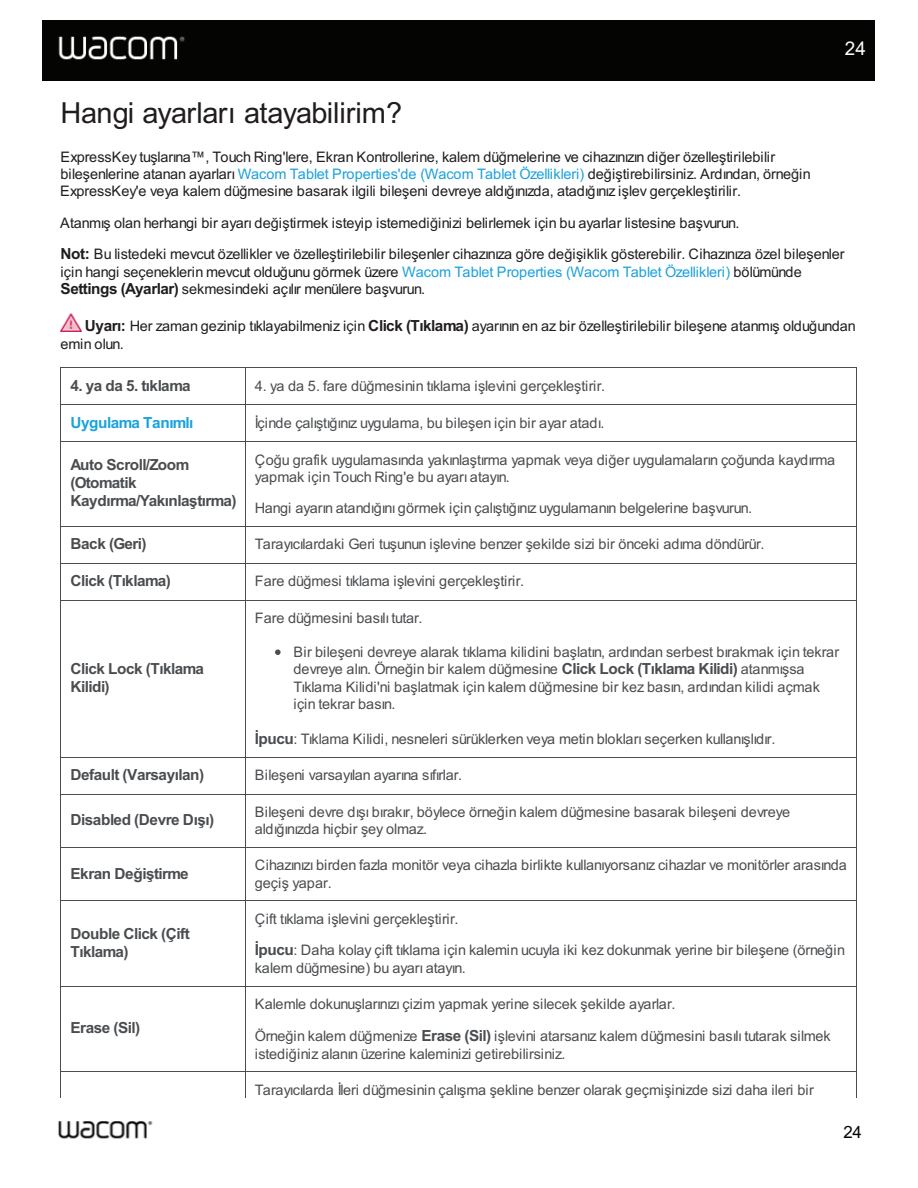
<style>
.page{position:relative;width:918px;height:1188px;background:#fff}
.page>*{position:absolute;margin:0;border:0;box-sizing:border-box;transform-origin:0 0}
.t1{font:32.4px "Arial";letter-spacing:-.015em;color:#211d1e}
.t2{font:18.9px "Arial";color:#040503}
.t3{font:18.9px "Arial";color:#fff}
.t4{font:700 17.1px/18px "Arial";letter-spacing:-.025em;color:#4a4d50}
.t5{font:700 17.1px "Arial";letter-spacing:-.025em;color:#19a2dc}
.t6{font:16.2px/17.1px "Arial";letter-spacing:-.005em;color:#4a4d50}
.t7{font:16.2px/17.1px "Arial";letter-spacing:-.005em;color:#211d1e}
.s1{color:#19a2dc}
.s2{font-weight:700;font-size:17.1px}
</style>
<div class="page">
<hr style="left:60px;top:367px;width:186px;height:1px;background:#4a4d50">
<hr style="left:60px;top:367px;width:1px;height:38px;background:#4a4d50">
<hr style="left:245px;top:367px;width:612px;height:1px;background:#4a4d50">
<hr style="left:245px;top:367px;width:1px;height:38px;background:#4a4d50">
<hr style="left:856px;top:367px;width:1px;height:38px;background:#4a4d50">
<hr style="left:60px;top:404px;width:186px;height:1px;background:#4a4d50">
<hr style="left:60px;top:404px;width:1px;height:38px;background:#4a4d50">
<hr style="left:245px;top:404px;width:612px;height:1px;background:#4a4d50">
<hr style="left:245px;top:404px;width:1px;height:38px;background:#4a4d50">
<hr style="left:856px;top:404px;width:1px;height:38px;background:#4a4d50">
<hr style="left:60px;top:441px;width:186px;height:1px;background:#4a4d50">
<hr style="left:60px;top:441px;width:1px;height:86px;background:#4a4d50">
<hr style="left:245px;top:441px;width:612px;height:1px;background:#4a4d50">
<hr style="left:245px;top:441px;width:1px;height:86px;background:#4a4d50">
<hr style="left:856px;top:441px;width:1px;height:86px;background:#4a4d50">
<hr style="left:60px;top:526px;width:186px;height:1px;background:#4a4d50">
<hr style="left:60px;top:526px;width:1px;height:38px;background:#4a4d50">
<hr style="left:245px;top:526px;width:612px;height:1px;background:#4a4d50">
<hr style="left:245px;top:526px;width:1px;height:38px;background:#4a4d50">
<hr style="left:856px;top:526px;width:1px;height:38px;background:#4a4d50">
<hr style="left:60px;top:563px;width:186px;height:1px;background:#4a4d50">
<hr style="left:60px;top:563px;width:1px;height:37px;background:#4a4d50">
<hr style="left:245px;top:563px;width:612px;height:1px;background:#4a4d50">
<hr style="left:245px;top:563px;width:1px;height:37px;background:#4a4d50">
<hr style="left:856px;top:563px;width:1px;height:37px;background:#4a4d50">
<hr style="left:60px;top:600px;width:186px;height:1px;background:#4a4d50">
<hr style="left:60px;top:600px;width:1px;height:158px;background:#4a4d50">
<hr style="left:245px;top:600px;width:612px;height:1px;background:#4a4d50">
<hr style="left:245px;top:600px;width:1px;height:158px;background:#4a4d50">
<hr style="left:856px;top:600px;width:1px;height:158px;background:#4a4d50">
<hr style="left:60px;top:757px;width:186px;height:1px;background:#4a4d50">
<hr style="left:60px;top:757px;width:1px;height:38px;background:#4a4d50">
<hr style="left:245px;top:757px;width:612px;height:1px;background:#4a4d50">
<hr style="left:245px;top:757px;width:1px;height:38px;background:#4a4d50">
<hr style="left:856px;top:757px;width:1px;height:38px;background:#4a4d50">
<hr style="left:60px;top:794px;width:186px;height:1px;background:#4a4d50">
<hr style="left:60px;top:794px;width:1px;height:54px;background:#4a4d50">
<hr style="left:245px;top:794px;width:612px;height:1px;background:#4a4d50">
<hr style="left:245px;top:794px;width:1px;height:54px;background:#4a4d50">
<hr style="left:856px;top:794px;width:1px;height:54px;background:#4a4d50">
<hr style="left:60px;top:847px;width:186px;height:1px;background:#4a4d50">
<hr style="left:60px;top:847px;width:1px;height:54px;background:#4a4d50">
<hr style="left:245px;top:847px;width:612px;height:1px;background:#4a4d50">
<hr style="left:245px;top:847px;width:1px;height:54px;background:#4a4d50">
<hr style="left:856px;top:847px;width:1px;height:54px;background:#4a4d50">
<hr style="left:60px;top:900px;width:186px;height:1px;background:#4a4d50">
<hr style="left:60px;top:900px;width:1px;height:87px;background:#4a4d50">
<hr style="left:245px;top:900px;width:612px;height:1px;background:#4a4d50">
<hr style="left:245px;top:900px;width:1px;height:87px;background:#4a4d50">
<hr style="left:856px;top:900px;width:1px;height:87px;background:#4a4d50">
<hr style="left:60px;top:986px;width:186px;height:1px;background:#4a4d50">
<hr style="left:60px;top:986px;width:1px;height:86px;background:#4a4d50">
<hr style="left:245px;top:986px;width:612px;height:1px;background:#4a4d50">
<hr style="left:245px;top:986px;width:1px;height:86px;background:#4a4d50">
<hr style="left:856px;top:986px;width:1px;height:86px;background:#4a4d50">
<hr style="left:60px;top:1071px;width:186px;height:1px;background:#4a4d50">
<svg style="left:60px;top:1072px;width:1px;height:25px"></svg>
<hr style="left:245px;top:1071px;width:612px;height:1px;background:#4a4d50">
<svg style="left:245px;top:1072px;width:1px;height:25px"></svg>
<svg style="left:856px;top:1072px;width:1px;height:25px"></svg>
<img style="left:60px;top:313px;width:21px;height:18px">
<svg style="left:275px;top:650px;width:6px;height:5px"></svg>
<div style="left:42px;top:20px;width:833px;height:60px;background:#040503"></div>
<img style="left:58px;top:36px;width:127px;height:24px">
<img style="left:58px;top:1121px;width:95px;height:18px">
<p class="t3" style="left:845px;top:35px;width:23px">24</p>
<h1 class="t1" style="left:60px;top:97px;width:343px">Hangi ayarları atayabilirim?</h1>
<p class="t7" style="left:60px;top:149px;width:752px">ExpressKey tuşlarına™, Touch Ring'lere, Ekran Kontrollerine, kalem düğmelerine ve cihazınızın diğer özelleştirilebilir bileşenlerine atanan ayarları<span class="s1">Wacom Tablet Properties'de (Wacom Tablet Özellikleri)</span> değiştirebilirsiniz. Ardından, örneğin<br>ExpressKey'e veya kalem düğmesine basarak ilgili bileşeni devreye aldığınızda, atadığınız işlev gerçekleştirilir.</p>
<p class="t7" style="left:60px;top:207px;width:786px;line-height:31.5px">Atanmış olan herhangi bir ayarı değiştirmek isteyip istemediğinizi belirlemek için bu ayarlar listesine başvurun.<br><span class="s2">Not:</span> Bu listedeki mevcut özellikler ve özelleştirilebilir bileşenler cihazınıza göre değişiklik gösterebilir. Cihazınıza özel bileşenler</p>
<p class="t7" style="left:60px;top:264px;width:743px">için hangi seçeneklerin mevcut olduğunu görmek üzere <span class="s1">Wacom Tablet Properties (Wacom Tablet Özellikleri)</span> bölümünde<br><span class="s2">Settings (Ayarlar)</span> sekmesindeki açılır menülere başvurun.</p>
<p class="t7" style="left:60px;top:318px;width:797px;line-height:18px;text-indent:24px"><span class="s2">Uyarı:</span> Her zaman gezinip tıklayabilmeniz için <span class="s2">Click (Tıklama)</span> ayarının en az bir özelleştirilebilir bileşene atanmış olduğundan emin olun.</p>
<p class="t4" style="left:70px;top:376px;width:122px">4. ya da 5. tıklama</p>
<p class="t6" style="left:255px;top:377px;width:352px">4. ya da 5. fare düğmesinin tıklama işlevini gerçekleştirir.</p>
<p class="t5" style="left:70px;top:414px;width:125px">Uygulama Tanımlı</p>
<p class="t6" style="left:255px;top:414px;width:351px">İçinde çalıştığınız uygulama, bu bileşen için bir ayar atadı.</p>
<p class="t4" style="left:70px;top:456px;width:168px">Auto Scroll/Zoom (Otomatik<br>Kaydırma/Yakınlaştırma)</p>
<p class="t6" style="left:255px;top:451px;width:582px">Çoğu grafik uygulamasında yakınlaştırma yapmak veya diğer uygulamaların çoğunda kaydırma yapmak için Touch Ring'e bu ayarı atayın.</p>
<p class="t6" style="left:255px;top:500px;width:499px">Hangi ayarın atandığını görmek için çalıştığınız uygulamanın belgelerine başvurun.</p>
<p class="t4" style="left:70px;top:535px;width:78px">Back (Geri)</p>
<p class="t6" style="left:255px;top:536px;width:511px">Tarayıcılardaki Geri tuşunun işlevine benzer şekilde sizi bir önceki adıma döndürür.</p>
<p class="t4" style="left:70px;top:572px;width:102px">Click (Tıklama)</p>
<p class="t6" style="left:255px;top:573px;width:271px">Fare düğmesi tıklama işlevini gerçekleştirir.</p>
<p class="t4" style="left:70px;top:660px;width:135px">Click Lock (Tıklama<br>Kilidi)</p>
<p class="t6" style="left:294px;top:601px;width:547px;line-height:34.2px;text-indent:-39px">Fare düğmesini basılı tutar.<br>Bir bileşeni devreye alarak tıklama kilidini başlatın, ardından serbest bırakmak için tekrar</p>
<p class="t6" style="left:293px;top:661px;width:528px;line-height:17.5px">devreye alın. Örneğin bir kalem düğmesine <span class="s2">Click Lock (Tıklama Kilidi)</span> atanmışsa<br>Tıklama Kilidi'ni başlatmak için kalem düğmesine bir kez basın, ardından kilidi açmak için tekrar basın.</p>
<p class="t6" style="left:255px;top:730px;width:522px"><span class="s2">İpucu</span>: Tıklama Kilidi, nesneleri sürüklerken veya metin blokları seçerken kullanışlıdır.</p>
<p class="t4" style="left:70px;top:766px;width:135px">Default (Varsayılan)</p>
<p class="t6" style="left:255px;top:767px;width:209px">Bileşeni varsayılan ayarına sıfırlar.</p>
<p class="t4" style="left:70px;top:811px;width:145px">Disabled (Devre Dışı)</p>
<p class="t6" style="left:255px;top:804px;width:537px">Bileşeni devre dışı bırakır, böylece örneğin kalem düğmesine basarak bileşeni devreye aldığınızda hiçbir şey olmaz.</p>
<p class="t4" style="left:70px;top:864px;width:120px">Ekran Değiştirme</p>
<p class="t6" style="left:255px;top:857px;width:594px">Cihazınızı birden fazla monitör veya cihazla birlikte kullanıyorsanız cihazlar ve monitörler arasında geçiş yapar.</p>
<p class="t4" style="left:70px;top:925px;width:121px">Double Click (Çift<br>Tıklama)</p>
<p class="t6" style="left:255px;top:903px;width:592px;line-height:31.5px">Çift tıklama işlevini gerçekleştirir.<br><span class="s2">İpucu</span>: Daha kolay çift tıklama için kalemin ucuyla iki kez dokunmak yerine bir bileşene (örneğin</p>
<p class="t6" style="left:255px;top:960px;width:213px">kalem düğmesine) bu ayarı atayın.</p>
<p class="t4" style="left:70px;top:1019px;width:71px">Erase (Sil)</p>
<p class="t6" style="left:255px;top:989px;width:577px;line-height:31.5px">Kalemle dokunuşlarınızı çizim yapmak yerine silecek şekilde ayarlar.<br>Örneğin kalem düğmenize <span class="s2">Erase (Sil)</span> işlevini atarsanız kalem düğmesini basılı tutarak silmek</p>
<p class="t6" style="left:255px;top:1045px;width:312px">istediğiniz alanın üzerine kaleminizi getirebilirsiniz.</p>
<p class="t6" style="left:255px;top:1081px;width:561px">Tarayıcılarda İleri düğmesinin çalışma şekline benzer olarak geçmişinizde sizi daha ileri bir</p>
<p class="t2" style="left:843px;top:1123px;width:20px">24</p>
</div>
